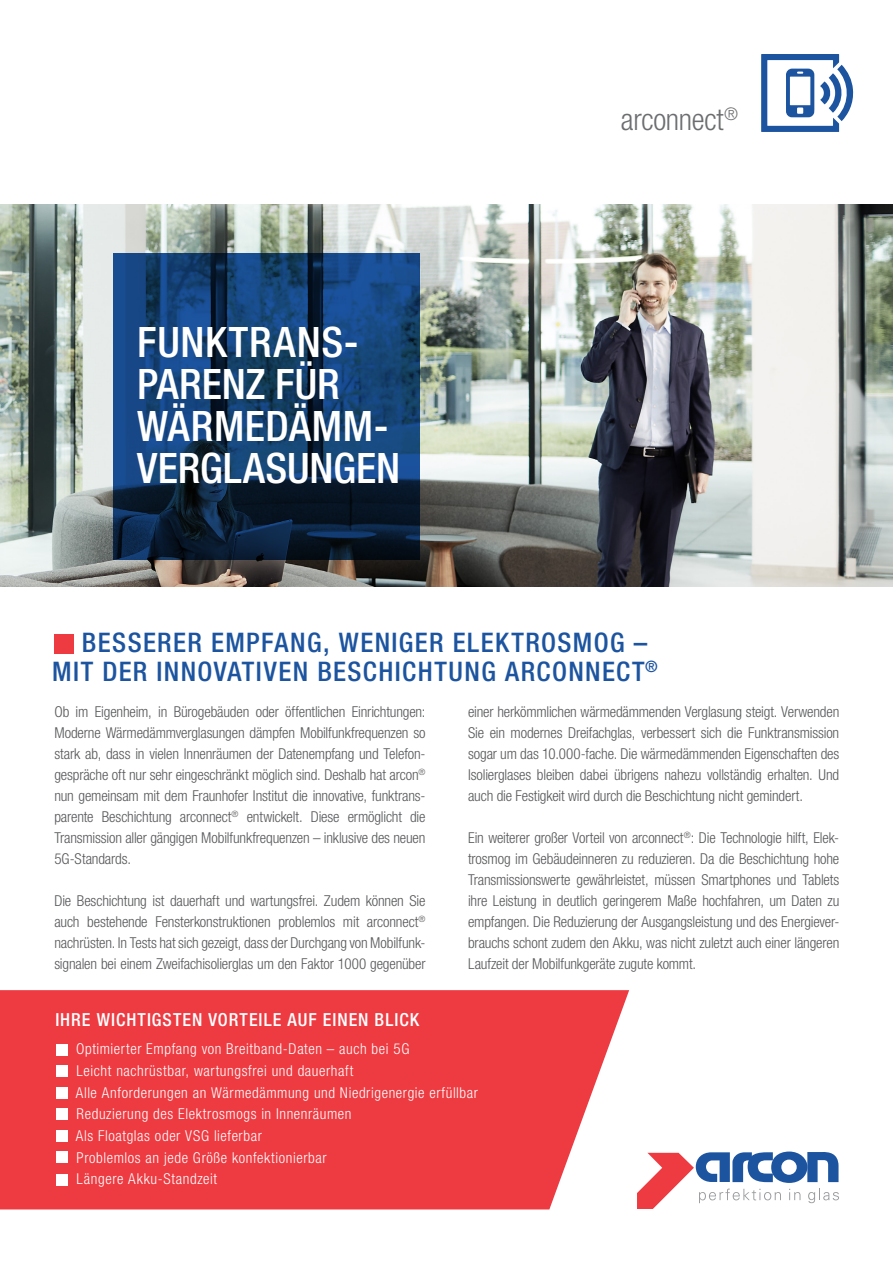
<style>
.page{position:relative;width:893px;height:1263px;background:#fff}
.page>*{position:absolute;margin:0;border:0;box-sizing:border-box;transform-origin:0 0}
.t1{font:500 condensed 42px "Helvetica Neue LT Std";letter-spacing:.01em;color:#fff}
.t2{font:300 condensed 30px "Helvetica Neue LT Std";letter-spacing:-.01em;color:#6c6d70}
.t3{font:500 condensed 27px "Helvetica Neue LT Std";letter-spacing:.05em;color:#1c54a0}
.t4{font:500 condensed 18px "Helvetica Neue LT Std";letter-spacing:.055em;color:#fff}
.t5{font:300 condensed 15px/21px "Helvetica Neue LT Std";letter-spacing:-.01em;color:#57585a;text-align:justify}
.t6{font:300 condensed 15px "Helvetica Neue LT Std";letter-spacing:.04em;color:#fff}
</style>
<div class="page">
<img style="left:0;top:204px;width:893px;height:383px">
<svg style="left:113px;top:254px;width:306px;height:306px;background:#113762"></svg>
<div style="left:0;top:990px;width:629px;height:219px;background:#ee3a41"></div>
<div style="left:54px;top:635px;width:20px;height:19px;background:#ee3a41"></div>
<div style="left:56px;top:1044px;width:12px;height:12px;background:#fff"></div>
<div style="left:56px;top:1066px;width:12px;height:11px;background:#fff"></div>
<div style="left:56px;top:1108px;width:12px;height:12px;background:#fff"></div>
<div style="left:56px;top:1087px;width:12px;height:12px;background:#fff"></div>
<div style="left:56px;top:1151px;width:12px;height:12px;background:#fff"></div>
<div style="left:56px;top:1130px;width:12px;height:11px;background:#fff"></div>
<div style="left:56px;top:1174px;width:12px;height:11px;background:#fff"></div>
<svg style="left:761px;top:54px;width:93px;height:78px"></svg>
<svg style="left:637px;top:1151px;width:202px;height:58px"></svg>
<p class="t1" style="left:137px;top:317px;width:223px">FUNKTRANS-</p>
<p class="t1" style="left:137px;top:359px;width:204px">PARENZ FÜR</p>
<p class="t1" style="left:137px;top:401px;width:253px">WÄRMEDÄMM-</p>
<p class="t1" style="left:137px;top:443px;width:264px">VERGLASUNGEN</p>
<p class="t2" style="left:621px;top:102px;width:119px">arconnect<sup>®</sup></p>
<p class="t3" style="left:82px;top:626px;width:567px">BESSERER EMPFANG, WENIGER ELEKTROSMOG –</p>
<p class="t3" style="left:52px;top:655px;width:607px">MIT DER INNOVATIVEN BESCHICHTUNG ARCONNECT<sup>®</sup></p>
<p class="t5" style="left:54px;top:701px;width:373px">Ob im Eigenheim, in Bürogebäuden oder öffentlichen Einrichtungen:<br>Moderne Wärmedämmverglasungen dämpfen Mobilfunkfrequenzen so stark ab, dass in vielen Innenräumen der Datenempfang und Telefon&shy;gespräche oft nur sehr eingeschränkt möglich sind. Deshalb hat arcon<sup>® </sup>nun gemeinsam mit dem Fraunhofer Institut die innovative, funktrans&shy;parente Beschichtung arconnect<sup>®</sup> entwickelt. Diese ermöglicht die Transmission aller gängigen Mobilfunkfrequenzen – inklusive des neuen 5G-Standards.</p>
<p class="t5" style="left:54px;top:890px;width:373px">Die Beschichtung ist dauerhaft und wartungsfrei. Zudem können Sie auch bestehende Fensterkonstruktionen problemlos mit arconnect<sup>® </sup>nachrüsten. In Tests hat sich gezeigt, dass der Durchgang von Mobilfunk&shy;signalen bei einem Zweifachisolierglas um den Faktor 1000 gegenüber</p>
<p class="t5" style="left:468px;top:701px;width:373px">einer herkömmlichen wärmedämmenden Verglasung steigt. Verwenden Sie ein modernes Dreifachglas, verbessert sich die Funktransmission sogar um das 10.000-fache. Die wärmedämmenden Eigenschaften des Isolierglases bleiben dabei übrigens nahezu vollständig erhalten. Und auch die Festigkeit wird durch die Beschichtung nicht gemindert.</p>
<p class="t5" style="left:468px;top:827px;width:373px">Ein weiterer großer Vorteil von arconnect<sup>®</sup>: Die Technologie hilft, Elek&shy;trosmog im Gebäudeinneren zu reduzieren. Da die Beschichtung hohe Transmissionswerte gewährleistet, müssen Smartphones und Tablets ihre Leistung in deutlich geringerem Maße hochfahren, um Daten zu empfangen. Die Reduzierung der Ausgangsleistung und des Energiever&shy;brauchs schont zudem den Akku, was nicht zuletzt auch einer längeren Laufzeit der Mobilfunkgeräte zugute kommt.</p>
<p class="t4" style="left:55px;top:1009px;width:365px">IHRE WICHTIGSTEN VORTEILE AUF EINEN BLICK</p>
<p class="t6" style="left:76px;top:1040px;width:335px">Optimierter Empfang von Breitband-Daten – auch bei 5G</p>
<p class="t6" style="left:77px;top:1062px;width:278px">Leicht nachrüstbar, wartungsfrei und dauerhaft</p>
<p class="t6" style="left:76px;top:1084px;width:404px">Alle Anforderungen an Wärmedämmung und Niedrigenergie erfüllbar</p>
<p class="t6" style="left:77px;top:1105px;width:276px">Reduzierung des Elektrosmogs in Innenräumen</p>
<p class="t6" style="left:76px;top:1127px;width:188px">Als Floatglas oder VSG lieferbar</p>
<p class="t6" style="left:77px;top:1148px;width:252px">Problemlos an jede Größe konfektionierbar</p>
<p class="t6" style="left:77px;top:1170px;width:142px">Längere Akku-Standzeit</p>
</div>
